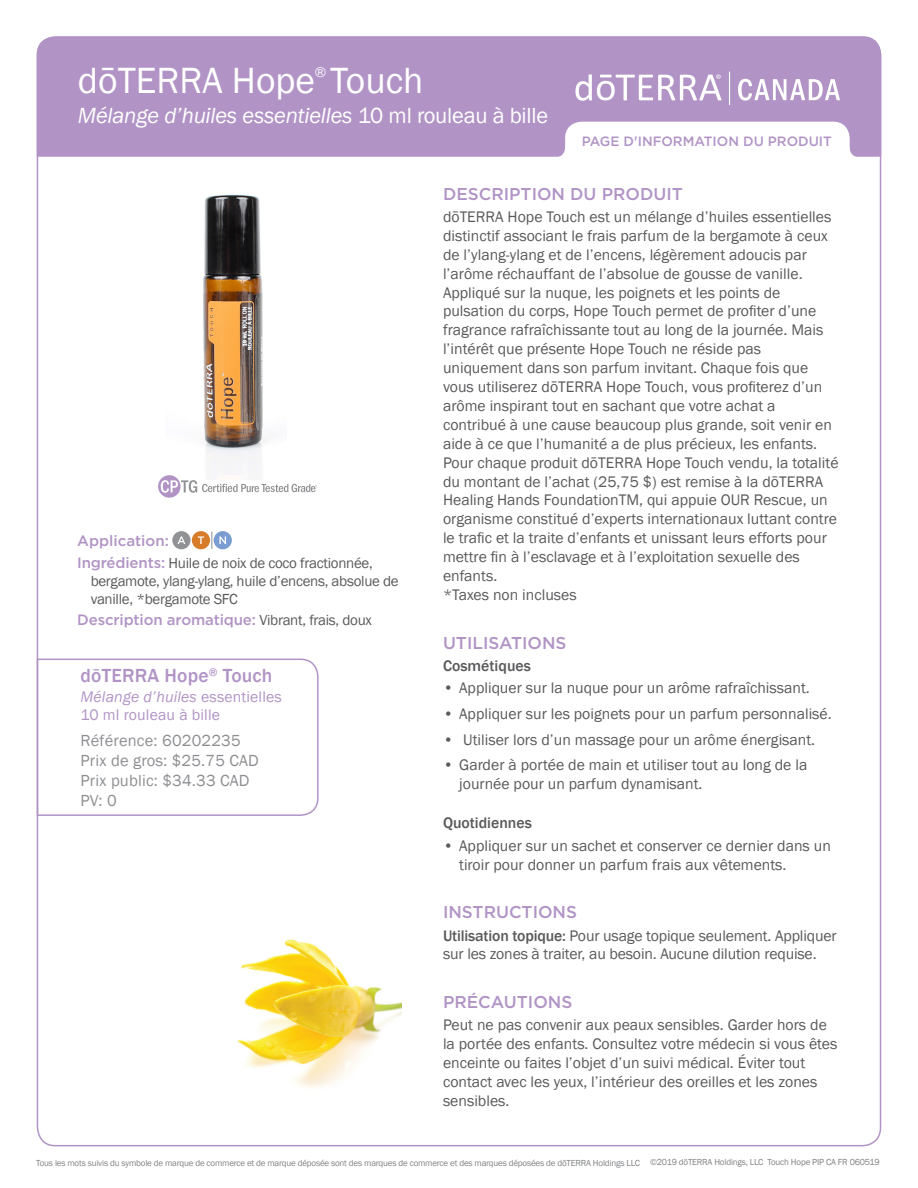
<style>
.page{position:relative;width:918px;height:1188px;background:#fff}
.page>*{position:absolute;margin:0;border:0;box-sizing:border-box;transform-origin:0 0}
.Main_H1{font:37.5px "Franklin Gothic";color:#fff}
.Main_H2{font:italic 22.5px "Franklin Gothic";letter-spacing:-.01em;color:#fff}
.Tag_H1{font:500 19.5px "Franklin Gothic";letter-spacing:.01em;color:#b194c5}
.Purple_Headers{font:500 17.1px "Gotham";color:#b194c5}
.Tag_details{font:16.5px "Franklin Gothic";letter-spacing:.01em;color:#8d8f92}
.Body{font:15.75px/18.9px "Franklin Gothic";color:#5a5a5d}
.Directions_Bold_Attr{font:15.75px/18.9px "Franklin Gothic";letter-spacing:-.01em;color:#5a5a5d}
.Tag_H2{font:15.75px/18px "Franklin Gothic";letter-spacing:.01em;color:#b194c5}
.Uses__Cosmetic__Food{font:500 15.75px "Franklin Gothic";color:#5a5a5d}
.Oil_Attribute_Panel{font:15px/18px "Franklin Gothic";letter-spacing:-.02em;color:#5a5a5d}
.Oil_Attribute_Panel-2{font:500 15px "Gotham";letter-spacing:-.01em;color:#b194c5}
.Main_H1-2{font:14.85px "Franklin Gothic";color:#fff}
.Purple_Headers-2{font:500 13.5px "Gotham";color:#b194c5}
.t1{font:9px "Franklin Gothic";letter-spacing:-.02em;color:#808285}
.s1{font-style:normal}
.s2{font-family:"Gotham";font-weight:500;color:#b194c5}
.s3{font-family:"Franklin Gothic";font-weight:400;color:#5a5a5d}
.s4{font-style:italic}
.s5{font-weight:500}
</style>
<div class="page">
<div style="left:37px;top:36px;width:844px;height:121px;background:#b194c5"></div>
<svg style="left:738px;top:79px;width:102px;height:22px"></svg>
<svg style="left:575px;top:74px;width:146px;height:27px"></svg>
<hr style="left:729px;top:71px;width:1px;height:34px;background:#fff">
<svg style="left:554px;top:122px;width:307px;height:35px"></svg>
<svg style="left:158px;top:475px;width:159px;height:23px"></svg>
<img style="left:166px;top:194px;width:120px;height:286px">
<svg style="left:211px;top:532px;width:1px;height:17px"></svg>
<div style="left:172px;top:531px;width:19px;height:18px;background:#919295;border-radius:50%"></div>
<svg style="left:177px;top:536px;width:8px;height:8px"></svg>
<div style="left:192px;top:531px;width:18px;height:18px;background:#d77c29;border-radius:50%"></div>
<svg style="left:198px;top:536px;width:6px;height:8px"></svg>
<div style="left:214px;top:531px;width:18px;height:18px;background:#799cd1;border-radius:50%"></div>
<svg style="left:219px;top:536px;width:7px;height:8px"></svg>
<svg style="left:36px;top:658px;width:283px;height:159px"></svg>
<img style="left:238px;top:939px;width:164px;height:148px">
<p class="Main_H1-2" style="left:315px;top:62px;width:13px">®</p>
<p class="Main_H1" style="left:78px;top:57px;width:347px">dōTERRA Hope Touch</p>
<p class="Main_H2" style="left:78px;top:102px;width:472px">Mélange d’huiles essentielles <span class="s1">10 ml rouleau à bille</span></p>
<p class="Purple_Headers-2" style="left:582px;top:132px;width:252px">PAGE D'INFORMATION DU PRODUIT</p>
<p class="Oil_Attribute_Panel-2" style="left:77px;top:531px;width:93px">Application:</p>
<p class="Oil_Attribute_Panel" style="left:91px;top:554px;width:310px;text-indent:-14px"><span class="s2">Ingrédients:</span> Huile de noix de coco fractionnée, bergamote, ylang-ylang, huile d’encens, absolue de vanille, *bergamote SFC</p>
<p class="Oil_Attribute_Panel-2" style="left:77px;top:610px;width:296px">Description aromatique: <span class="s3">Vibrant, frais, doux</span></p>
<p class="Tag_H1" style="left:81px;top:664px;width:193px">dōTERRA Hope<sup>®</sup> Touch</p>
<p class="Tag_H2" style="left:81px;top:688px;width:203px"><span class="s4">Mélange d’huiles</span> essentielles<br>10 ml rouleau à bille</p>
<p class="Tag_details" style="left:81px;top:731px;width:162px">Référence: 60202235</p>
<p class="Tag_details" style="left:81px;top:750px;width:180px">Prix de gros: $25.75 CAD</p>
<p class="Tag_details" style="left:81px;top:770px;width:170px">Prix public: $34.33 CAD</p>
<p class="Tag_details" style="left:81px;top:790px;width:38px">PV: 0</p>
<p class="Purple_Headers" style="left:443px;top:182px;width:241px">DESCRIPTION DU PRODUIT</p>
<p class="Body" style="left:443px;top:208px;width:397px">dōTERRA Hope Touch est un mélange d’huiles essentielles distinctif associant le frais parfum de la bergamote à ceux de l’ylang-ylang et de l’encens, légèrement adoucis par l’arôme réchauffant de l’absolue de gousse de vanille.<br>Appliqué sur la nuque, les poignets et les points de pulsation du corps, Hope Touch permet de profiter d’une fragrance rafraîchissante tout au long de la journée. Mais l’intérêt que présente Hope Touch ne réside pas uniquement dans son parfum invitant. Chaque fois que vous utiliserez dōTERRA Hope Touch, vous profiterez d’un arôme inspirant tout en sachant que votre achat a contribué à une cause beaucoup plus grande, soit venir en aide à ce que l’humanité a de plus précieux, les enfants.<br>Pour chaque produit dōTERRA Hope Touch vendu, la totalité du montant de l’achat (25,75 $) est remise à la dōTERRA Healing Hands FoundationTM, qui appuie OUR Rescue, un organisme constitué d’experts internationaux luttant contre le trafic et la traite d’enfants et unissant leurs efforts pour mettre fin à l’esclavage et à l’exploitation sexuelle des enfants.</p>
<p class="Body" style="left:443px;top:586px;width:135px">*Taxes non incluses</p>
<p class="Purple_Headers" style="left:443px;top:631px;width:125px">UTILISATIONS</p>
<p class="Uses__Cosmetic__Food" style="left:443px;top:656px;width:89px">Cosmétiques</p>
<p class="Body" style="left:443px;top:679px;width:368px">• Appliquer sur la nuque pour un arôme rafraîchissant.</p>
<p class="Body" style="left:443px;top:705px;width:390px">• Appliquer sur les poignets pour un parfum personnalisé.</p>
<p class="Body" style="left:443px;top:730px;width:374px">• Utiliser lors d’un massage pour un arôme énergisant.</p>
<p class="Body" style="left:459px;top:756px;width:350px;text-indent:-16px">• Garder à portée de main et utiliser tout au long de la journée pour un parfum dynamisant.</p>
<p class="Uses__Cosmetic__Food" style="left:443px;top:813px;width:90px">Quotidiennes</p>
<p class="Body" style="left:459px;top:836px;width:373px;text-indent:-16px">• Appliquer sur un sachet et conserver ce dernier dans un tiroir pour donner un parfum frais aux vêtements.</p>
<p class="Purple_Headers" style="left:443px;top:901px;width:136px">INSTRUCTIONS</p>
<p class="Directions_Bold_Attr" style="left:443px;top:926px;width:395px"><span class="s5">Utilisation topique:</span> Pour usage topique seulement. Appliquer sur les zones à traiter, au besoin. Aucune dilution requise.</p>
<p class="Purple_Headers" style="left:443px;top:991px;width:131px">PRÉCAUTIONS</p>
<p class="Body" style="left:443px;top:1016px;width:396px">Peut ne pas convenir aux peaux sensibles. Garder hors de la portée des enfants. Consultez votre médecin si vous êtes enceinte ou faites l’objet d’un suivi médical. Éviter tout contact avec les yeux, l’intérieur des oreilles et les zones sensibles.</p>
<p class="t1" style="left:36px;top:1157px;width:605px">Tous les mots suivis du symbole de marque de commerce et de marque déposée sont des marques de commerce et des marques déposées de dōTERRA Holdings LLC</p>
<p class="t1" style="left:650px;top:1156px;width:231px">©2019 dōTERRA Holdings, LLC Touch Hope PIP CA FR 060519</p>
</div>
